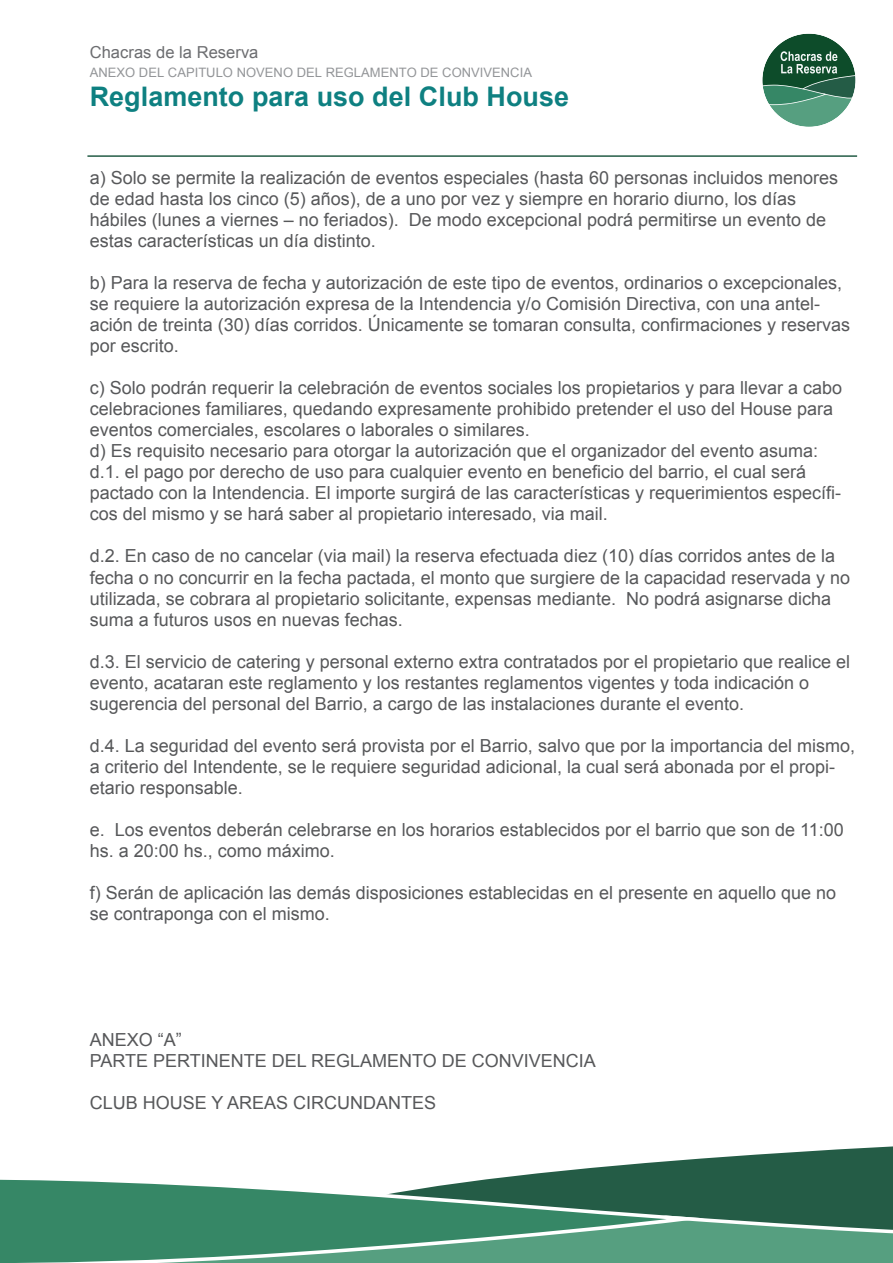
<style>
.page{position:relative;width:893px;height:1263px;background:#fff}
.page>*{position:absolute;margin:0;border:0;box-sizing:border-box;transform-origin:0 0}
.t1{font:700 27px "Arial";color:#0e8081}
.t2{font:18px/21px "Arial";color:#57585a}
.t3{font:16.5px "Arial";color:#6c6d70}
.t4{font:13.05px "Arial";color:#939598}
</style>
<div class="page">
<svg style="left:515px;top:1146px;width:378px;height:69px;fill:#245c46"></svg>
<svg style="left:704px;top:1215px;width:189px;height:48px;background:#58997e"></svg>
<svg style="left:0;top:1176px;width:704px;height:87px;background:#54957b"></svg>
<svg style="left:762px;top:33px;width:94px;height:94px"></svg>
<hr style="left:87px;top:155px;width:770px;height:2px;background:#245c46">
<p class="t3" style="left:90px;top:42px;width:170px">Chacras de la Reserva</p>
<p class="t4" style="left:90px;top:64px;width:444px">ANEXO DEL CAPITULO NOVENO DEL REGLAMENTO DE CONVIVENCIA</p>
<h1 class="t1" style="left:90px;top:79px;width:481px">Reglamento para uso del Club House</h1>
<p class="t2" style="left:90px;top:168px;width:750px">a) Solo se permite la realización de eventos especiales (hasta 60 personas incluidos menores de edad hasta los cinco (5) años), de a uno por vez y siempre en horario diurno, los días hábiles (lunes a viernes – no feriados). De modo excepcional podrá permitirse un evento de estas características un día distinto.</p>
<p class="t2" style="left:90px;top:273px;width:762px">b) Para la reserva de fecha y autorización de este tipo de eventos, ordinarios o excepcionales, se requiere la autorización expresa de la Intendencia y/o Comisión Directiva, con una antel&shy;ación de treinta (30) días corridos. Únicamente se tomaran consulta, confirmaciones y reservas por escrito.</p>
<p class="t2" style="left:90px;top:378px;width:754px">c) Solo podrán requerir la celebración de eventos sociales los propietarios y para llevar a cabo celebraciones familiares, quedando expresamente prohibido pretender el uso del House para eventos comerciales, escolares o laborales o similares.<br>d) Es requisito necesario para otorgar la autorización que el organizador del evento asuma: d.1. el pago por derecho de uso para cualquier evento en beneficio del barrio, el cual será pactado con la Intendencia. El importe surgirá de las características y requerimientos específi&shy;cos del mismo y se hará saber al propietario interesado, via mail.</p>
<p class="t2" style="left:90px;top:546px;width:762px">d.2. En caso de no cancelar (via mail) la reserva efectuada diez (10) días corridos antes de la fecha o no concurrir en la fecha pactada, el monto que surgiere de la capacidad reservada y no utilizada, se cobrara al propietario solicitante, expensas mediante. No podrá asignarse dicha suma a futuros usos en nuevas fechas.</p>
<p class="t2" style="left:90px;top:651px;width:762px">d.3. El servicio de catering y personal externo extra contratados por el propietario que realice el evento, acataran este reglamento y los restantes reglamentos vigentes y toda indicación o sugerencia del personal del Barrio, a cargo de las instalaciones durante el evento.</p>
<p class="t2" style="left:90px;top:735px;width:767px">d.4. La seguridad del evento será provista por el Barrio, salvo que por la importancia del mismo, a criterio del Intendente, se le requiere seguridad adicional, la cual será abonada por el propi&shy;etario responsable.</p>
<p class="t2" style="left:90px;top:819px;width:756px">e. Los eventos deberán celebrarse en los horarios establecidos por el barrio que son de 11:00 hs. a 20:00 hs., como máximo.</p>
<p class="t2" style="left:90px;top:882px;width:748px">f) Serán de aplicación las demás disposiciones establecidas en el presente en aquello que no se contraponga con el mismo.</p>
<p class="t2" style="left:90px;top:1029px;width:508px">ANEXO “A”<br>PARTE PERTINENTE DEL REGLAMENTO DE CONVIVENCIA</p>
<p class="t2" style="left:90px;top:1092px;width:348px">CLUB HOUSE Y AREAS CIRCUNDANTES</p>
</div>
